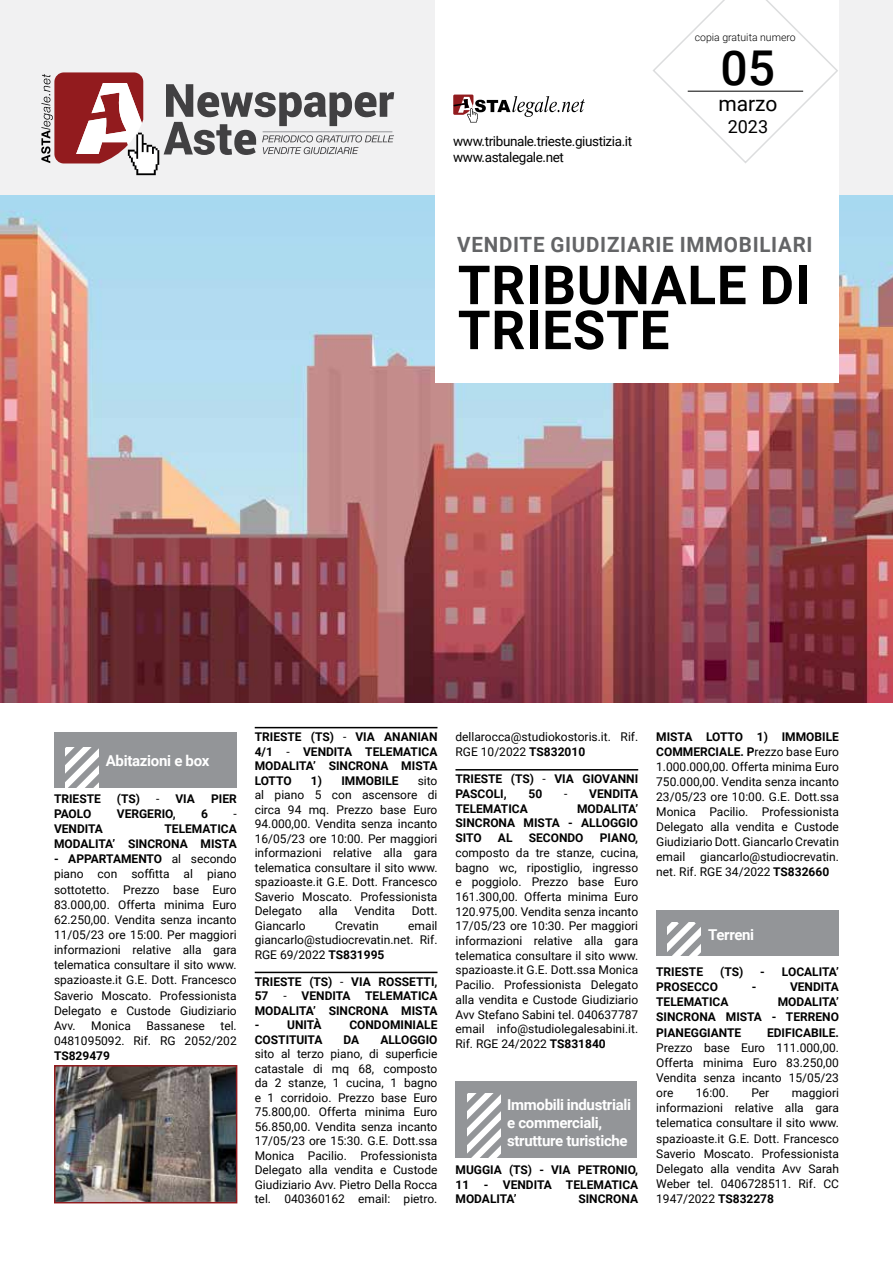
<style>
.page{position:relative;width:893px;height:1263px;background:#fff}
.page>*{position:absolute;margin:0;border:0;box-sizing:border-box;transform-origin:0 0}
.t1{font:700 54px "Roboto";letter-spacing:.015em;color:#000}
.t2{font:500 48px "Roboto";color:#000}
.t3{font:700 21px "Roboto";letter-spacing:.035em;color:#636466}
.t4{font:21px "Roboto";color:#000}
.t5{font:18px "Roboto";color:#000}
.t6{font:700 15px/18px "Roboto";letter-spacing:-.02em;color:#fff}
.t7{font:13.5px/16.2px "Roboto";letter-spacing:-.03em;color:#000}
.t8{font:12px/15.1px "Roboto";color:#000;text-align:justify}
.t9{font:700 12px/14.5px "Roboto";color:#000;text-align:justify}
.t10{font:300 10.5px "Roboto";color:#000}
.s1{font-weight:400}
.s2{font-weight:700}
</style>
<div class="page">
<div style="left:0;top:0;width:893px;height:449px;background:#f1f1f2"></div>
<img style="left:0;top:196px;width:893px;height:506px">
<div style="left:436px;top:0;width:403px;height:383px;background:#fff"></div>
<svg style="left:41px;top:72px;width:353px;height:103px"></svg>
<svg style="left:453px;top:95px;width:132px;height:27px"></svg>
<svg style="left:653px;top:0;width:185px;height:163px"></svg>
<hr style="left:688px;top:91px;width:115px;height:1px;background:#000">
<div style="left:54px;top:732px;width:183px;height:55px;background:#939598"></div>
<svg style="left:66px;top:747px;width:33px;height:40px"></svg>
<hr style="left:255px;top:727px;width:182px;height:1px;background:#000">
<hr style="left:255px;top:972px;width:182px;height:1px;background:#000">
<hr style="left:455px;top:769px;width:183px;height:1px;background:#000">
<div style="left:455px;top:1081px;width:182px;height:76px;background:#939598"></div>
<svg style="left:467px;top:1093px;width:33px;height:64px"></svg>
<div style="left:656px;top:910px;width:183px;height:46px;background:#939598"></div>
<svg style="left:668px;top:923px;width:33px;height:33px"></svg>
<img style="left:57px;top:1068px;width:177px;height:132px">
<div style="left:54px;top:1065px;width:183px;height:138px;border:2px solid #901a1d"></div>
<p class="t10" style="left:695px;top:30px;width:103px">copia gratuita numero</p>
<p class="t7" style="left:453px;top:132px;width:180px">www.tribunale.trieste.giustizia.it www.astalegale.net</p>
<h2 class="t2" style="left:721px;top:34px;width:56px">05</h2>
<h3 class="t4" style="left:718px;top:89px;width:61px">marzo</h3>
<h3 class="t5" style="left:728px;top:114px;width:42px">2023</h3>
<h3 class="t3" style="left:457px;top:230px;width:357px">VENDITE GIUDIZIARIE IMMOBILIARI</h3>
<h1 class="t1" style="left:458px;top:247px;width:66px">Tribunale</h1>
<h1 class="t1" style="left:760px;top:247px;width:23px">di</h1>
<h1 class="t1" style="left:458px;top:292px;width:213px">TRIESTE</h1>
<p class="t6" style="left:106px;top:751px;width:105px">Abitazioni e box</p>
<p class="t9" style="left:54px;top:790px;width:48px">TRIESTE</p>
<p class="t9" style="left:117px;top:790px;width:25px">(TS)</p>
<p class="t9" style="left:156px;top:790px;width:40px"><span class="s1">-</span> VIA</p>
<p class="t9" style="left:211px;top:790px;width:27px">PIER</p>
<p class="t9" style="left:54px;top:806px;width:39px">PAOLO</p>
<p class="t9" style="left:117px;top:806px;width:60px">VERGERIO,</p>
<p class="t9" style="left:201px;top:806px;width:8px">6</p>
<p class="t8" style="left:233px;top:805px;width:5px">-</p>
<p class="t9" style="left:54px;top:821px;width:50px">VENDITA</p>
<p class="t9" style="left:54px;top:821px;width:184px;line-height:15.1px;text-align:right">TELEMATICA<br>MODALITA’ SINCRONA MISTA</p>
<p class="t8" style="left:54px;top:851px;width:184px"><span class="s2">- APPARTAMENTO</span> al secondo piano con soffitta al piano sottotetto. Prezzo base Euro 83.000,00. Offerta minima Euro 62.250,00. Vendita senza incanto 11/05/23 ore 15:00. Per maggiori informazioni relative alla gara telematica consultare il sito www. spazioaste.it G.E. Dott. Francesco Saverio Moscato. Professionista Delegato e Custode Giudiziario Avv.</p>
<p class="t8" style="left:54px;top:1018px;width:184px;text-align:right">tel.<br>0481095092. Rif. RG 2052/202</p>
<p class="t9" style="left:54px;top:1048px;width:58px">TS829479</p>
<p class="t8" style="left:91px;top:1018px;width:41px">Monica</p>
<p class="t8" style="left:146px;top:1018px;width:60px">Bassanese</p>
<p class="t9" style="left:255px;top:729px;width:184px">TRIESTE (TS) <span class="s1">-</span> VIA ANANIAN 4/1 <span class="s1">-</span> VENDITA TELEMATICA MODALITA’ SINCRONA MISTA LOTTO</p>
<p class="t9" style="left:311px;top:773px;width:89px">1) IMMOBILE</p>
<p class="t8" style="left:255px;top:773px;width:184px;line-height:14.5px;text-indent:163px">sito al piano 5 con ascensore di circa 94 mq. Prezzo base Euro 94.000,00. Vendita senza incanto 16/05/23 ore 10:00. Per maggiori informazioni relative alla gara telematica consultare il sito www. spazioaste.it G.E. Dott. Francesco Saverio Moscato. Professionista Delegato</p>
<p class="t8" style="left:319px;top:903px;width:20px">alla</p>
<p class="t8" style="left:355px;top:903px;width:42px">Vendita</p>
<p class="t8" style="left:412px;top:903px;width:27px">Dott.</p>
<p class="t8" style="left:255px;top:918px;width:184px;line-height:14.5px;text-indent:154px">email giancarlo@studiocrevatin.net. Rif.<br>RGE 69/2022 <span class="s2">TS831995</span></p>
<p class="t9" style="left:255px;top:974px;width:184px">TRIESTE (TS) <span class="s1">-</span> VIA ROSSETTI, 57 <span class="s1">-</span> VENDITA TELEMATICA MODALITA’ SINCRONA MISTA</p>
<p class="t9" style="left:255px;top:1017px;width:68px">- UNITÀ</p>
<p class="t9" style="left:349px;top:1017px;width:90px">CONDOMINIALE</p>
<p class="t9" style="left:255px;top:1032px;width:69px">COSTITUITA</p>
<p class="t9" style="left:344px;top:1032px;width:17px">DA</p>
<p class="t9" style="left:380px;top:1032px;width:59px">ALLOGGIO</p>
<p class="t8" style="left:255px;top:1046px;width:184px;line-height:14.5px">sito al terzo piano, di superficie catastale di mq 68, composto da 2 stanze, 1 cucina, 1 bagno e 1 corridoio. Prezzo base Euro 75.800,00. Offerta minima Euro 56.850,00. Vendita senza incanto 17/05/23 ore 15:30. G.E. Dott.ssa Monica Pacilio. Professionista Delegato alla vendita e Custode Giudiziario Avv. Pietro Della Rocca tel. 040360162 email: pietro.</p>
<p class="t8" style="left:255px;top:917px;width:52px">Giancarlo</p>
<p class="t8" style="left:335px;top:917px;width:45px">Crevatin</p>
<p class="t8" style="left:455px;top:729px;width:184px;line-height:14.7px">dellarocca@studiokostoris.it. Rif.<br>RGE 10/2022 <span class="s2">TS832010</span></p>
<p class="t9" style="left:455px;top:771px;width:184px">TRIESTE (TS) <span class="s1">-</span> VIA GIOVANNI<br>PASCOLI,</p>
<p class="t9" style="left:529px;top:786px;width:15px">50</p>
<p class="t9" style="left:564px;top:786px;width:76px"><span class="s1">-</span> VENDITA</p>
<p class="t9" style="left:455px;top:801px;width:184px;text-indent:122px">MODALITA’ SINCRONA MISTA - ALLOGGIO SITO</p>
<p class="t9" style="left:455px;top:801px;width:74px">TELEMATICA</p>
<p class="t9" style="left:498px;top:830px;width:16px">AL</p>
<p class="t9" style="left:529px;top:830px;width:56px">SECONDO</p>
<p class="t9" style="left:600px;top:830px;width:40px">PIANO,</p>
<p class="t8" style="left:455px;top:845px;width:184px;line-height:14.7px">composto da tre stanze, cucina, bagno wc, ripostiglio, ingresso e poggiolo. Prezzo base Euro 161.300,00. Offerta minima Euro 120.975,00. Vendita senza incanto 17/05/23 ore 10:30. Per maggiori informazioni relative alla gara telematica consultare il sito www. spazioaste.it G.E. Dott.ssa Monica Pacilio. Professionista Delegato alla vendita e Custode Giudiziario Avv Stefano Sabini tel. 040637787 email info@studiolegalesabini.it.<br>Rif. RGE 24/2022 <span class="s2">TS831840</span></p>
<p class="t6" style="left:507px;top:1095px;width:126px">Immobili industriali e commerciali, strutture turistiche</p>
<p class="t9" style="left:455px;top:1162px;width:184px">MUGGIA (TS) - VIA PETRONIO, 11 - VENDITA TELEMATICA MODALITA’</p>
<p class="t9" style="left:578px;top:1191px;width:61px">SINCRONA</p>
<p class="t8" style="left:656px;top:729px;width:184px"><span class="s2">MISTA LOTTO 1) IMMOBILE COMMERCIALE. P</span>rezzo base Euro 1.000.000,00. Offerta minima Euro 750.000,00. Vendita senza incanto 23/05/23 ore 10:00. G.E. Dott.ssa Monica Pacilio. Professionista Delegato alla vendita e Custode Giudiziario Dott. Giancarlo Crevatin email giancarlo@studiocrevatin. net. Rif. RGE 34/2022 <span class="s2">TS832660</span></p>
<p class="t6" style="left:708px;top:925px;width:48px">Terreni</p>
<p class="t9" style="left:656px;top:964px;width:48px">TRIESTE</p>
<p class="t9" style="left:720px;top:964px;width:25px">(TS)</p>
<p class="t9" style="left:760px;top:964px;width:80px">- LOCALITA’</p>
<p class="t9" style="left:656px;top:979px;width:63px">PROSECCO</p>
<p class="t9" style="left:752px;top:979px;width:6px">-</p>
<p class="t9" style="left:790px;top:979px;width:50px">VENDITA</p>
<p class="t9" style="left:656px;top:994px;width:74px">TELEMATICA</p>
<p class="t9" style="left:656px;top:994px;width:184px;line-height:15.1px;text-indent:122px">MODALITA’ SINCRONA MISTA - TERRENO PIANEGGIANTE</p>
<p class="t9" style="left:767px;top:1024px;width:73px">EDIFICABILE.</p>
<p class="t8" style="left:656px;top:1039px;width:184px">Prezzo base Euro 111.000,00.<br>Offerta minima Euro 83.250,00<br>Vendita senza incanto 15/05/23 ore</p>
<p class="t8" style="left:656px;top:1085px;width:184px;text-indent:136px">maggiori informazioni relative alla gara telematica consultare il sito www. spazioaste.it G.E. Dott. Francesco Saverio Moscato. Professionista Delegato alla vendita Avv Sarah Weber tel. 0406728511. Rif. CC 1947/2022 <span class="s2">TS832278</span></p>
<p class="t8" style="left:696px;top:1085px;width:35px">16:00.</p>
<p class="t8" style="left:751px;top:1085px;width:19px">Per</p>
</div>
